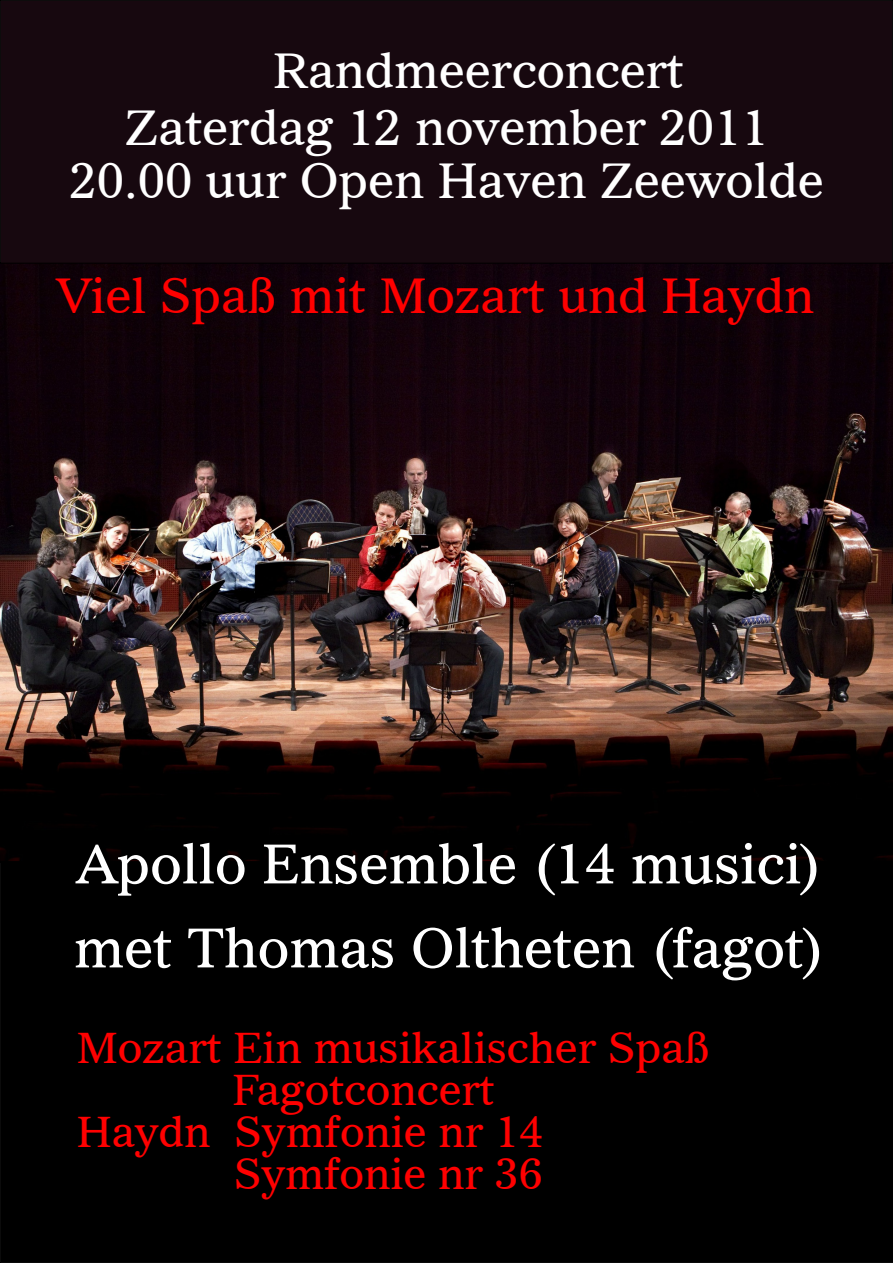
<style>
.page{position:relative;width:893px;height:1263px;background:#fff}
.page>*{position:absolute;margin:0;border:0;box-sizing:border-box;transform-origin:0 0}
.t1{font:54px/84px "Imperial BT";color:#fff}
.t2{font:48px/57.7px "Imperial BT";color:#fff}
.t3{font:48px "Imperial BT";color:#f00}
.t4{font:42px "Imperial BT";color:#f00}
</style>
<div class="page">
<img style="left:0;top:264px;width:893px;height:597px">
<div style="left:0;top:861px;width:893px;height:402px;background:#000"></div>
<div style="left:0;top:0;width:893px;height:264px;background:#17080f;border:1px solid #000"></div>
<p class="t2" style="left:125px;top:46px;width:645px;text-indent:148px">Randmeerconcert<br>Zaterdag 12 november 2011</p>
<p class="t2" style="left:70px;top:156px;width:756px">20.00 uur Open Haven Zeewolde</p>
<p class="t3" style="left:57px;top:276px;width:759px">Viel Spaß mit Mozart und Haydn</p>
<p class="t1" style="left:74px;top:827px;width:753px">Apollo Ensemble (14 musici) met Thomas Oltheten (fagot)</p>
<p class="t4" style="left:77px;top:1031px;width:634px">Mozart Ein musikalischer Spaß</p>
<p class="t4" style="left:233px;top:1073px;width:263px">Fagotconcert</p>
<p class="t4" style="left:77px;top:1115px;width:468px">Haydn Symfonie nr 14</p>
<p class="t4" style="left:234px;top:1157px;width:310px">Symfonie nr 36</p>
</div>
